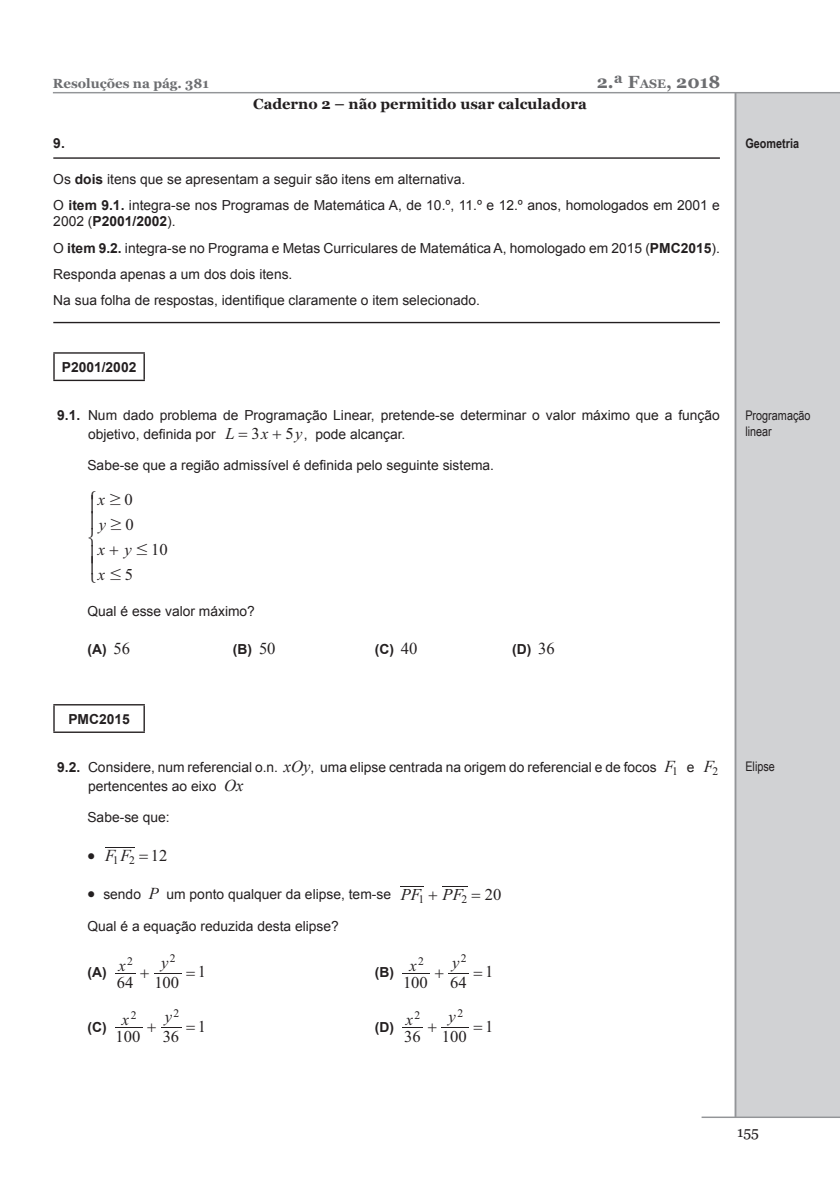
<style>
.page{position:relative;width:840px;height:1191px;background:#fff}
.page>*{position:absolute;margin:0;border:0;box-sizing:border-box;transform-origin:0 0}
.t1{font:700 17.6px "Georgia";color:#6c6d70}
.t2{font:italic 16.6px/24.8px "Times New Roman";color:#231f20}
.t3{font:16.6px "Times New Roman";color:#231f20}
.t4{font:16.6px/16px "MM Variable";color:#231f20}
.t5{font:700 14.6px "Georgia";color:#231f20}
.t6{font:14.6px "Georgia";color:#231f20}
.t7{font:13.8px/26.2px "Arial";color:#231f20}
.t8{font:700 13.8px "Arial";color:#231f20}
.t9{font:13.2px/15.8px "Arial Narrow";color:#231f20}
.t10{font:700 13.2px "Georgia";color:#6c6d70}
.t11{font:700 13.2px "Arial Narrow";color:#231f20}
.t12{font:11.6px "Times New Roman";color:#231f20}
.s1{font-size:12.4px}
.s2{font-weight:700}
.s3{font-family:"Times New Roman";font-style:italic;font-size:16.6px}
.s4{font-style:normal}
.s5{font-family:"Times New Roman";font-size:16.6px}
.s6{font-family:"MM Relation";font-style:normal}
.s7{font-family:"Times New Roman";font-weight:400;font-size:16.6px}
</style>
<div class="page">
<div style="left:734px;top:92px;width:105px;height:1025px;background:#d1d2d4"></div>
<hr style="left:734px;top:92px;width:2px;height:1025px;background:#939598">
<hr style="left:701px;top:1116px;width:138px;height:2px;background:#939598">
<hr style="left:53px;top:92px;width:786px;height:1px;background:#939598">
<hr style="left:53px;top:157px;width:666px;height:2px;background:#231f20">
<hr style="left:53px;top:322px;width:666px;height:1px;background:#231f20">
<hr style="left:53px;top:352px;width:92px;height:2px;background:#231f20">
<hr style="left:53px;top:354px;width:2px;height:26px;background:#231f20">
<hr style="left:143px;top:354px;width:2px;height:26px;background:#231f20">
<hr style="left:53px;top:380px;width:92px;height:1px;background:#231f20">
<hr style="left:53px;top:704px;width:92px;height:1px;background:#231f20">
<hr style="left:53px;top:705px;width:2px;height:26px;background:#231f20">
<hr style="left:143px;top:705px;width:2px;height:26px;background:#231f20">
<hr style="left:53px;top:731px;width:92px;height:2px;background:#231f20">
<hr style="left:105px;top:847px;width:30px;height:1px;background:#231f20">
<svg style="left:400px;top:886px;width:68px;height:1px"></svg>
<svg style="left:115px;top:973px;width:67px;height:1px"></svg>
<svg style="left:402px;top:973px;width:67px;height:1px"></svg>
<svg style="left:115px;top:1027px;width:67px;height:1px"></svg>
<svg style="left:402px;top:1027px;width:67px;height:1px"></svg>
<p class="t10" style="left:53px;top:73px;width:157px">Resoluções na pág. 381</p>
<p class="t1" style="left:596px;top:68px;width:125px">2.ª F<span class="s1">ASE</span>, 2018</p>
<p class="t5" style="left:253px;top:93px;width:335px">Caderno 2 – não permitido usar calculadora</p>
<p class="t8" style="left:53px;top:134px;width:13px">9.</p>
<p class="t7" style="left:53px;top:166px;width:667px">Os <span class="s2">dois</span> itens que se apresentam a seguir são itens em alternativa.<br>O <span class="s2">item 9.1.</span> integra-se nos Programas de Matemática A, de 10.º, 11.º e 12.º anos, homologados em 2001 e</p>
<p class="t7" style="left:53px;top:209px;width:667px">2002 (<span class="s2">P2001/2002</span>).<br>O <span class="s2">item 9.2.</span> integra-se no Programa e Metas Curriculares de Matemática A, homologado em 2015 (<span class="s2">PMC2015</span>).<br>Responda apenas a um dos dois itens.<br>Na sua folha de respostas, identifique claramente o item selecionado.</p>
<p class="t8" style="left:62px;top:358px;width:76px">P2001/2002</p>
<p class="t7" style="left:88px;top:405px;width:633px;line-height:19.4px;text-indent:-31px"><span class="s2">9.1.</span> Num dado problema de Programação Linear, pretende-se determinar o valor máximo que a função objetivo, definida por <span class="s3">L</span></p>
<p class="t2" style="left:251px;top:421px;width:19px">x<span class="s4">3</span></p>
<p class="t7" style="left:285px;top:421px;width:121px"><span class="s5">5</span><span class="s3">y</span>, pode alcançar.</p>
<p class="t7" style="left:87px;top:452px;width:408px">Sabe-se que a região admissível é definida pelo seguinte sistema.</p>
<p class="t2" style="left:98px;top:486px;width:71px">x <span class="s6">$</span><span class="s4">0<br></span>y <span class="s6">$</span><span class="s4">0<br></span>x y <span class="s6">#</span><span class="s4">10 </span>x <span class="s6">#</span><span class="s4">5</span></p>
<p class="t4" style="left:89px;top:483px;width:9px">Z</p>
<p class="t4" style="left:89px;top:530px;width:9px">[</p>
<p class="t4" style="left:89px;top:575px;width:9px">\</p>
<p class="t4" style="left:89px;top:497px;width:9px">] ]</p>
<p class="t4" style="left:89px;top:547px;width:9px">]</p>
<p class="t4" style="left:89px;top:558px;width:9px">]</p>
<p class="t7" style="left:87px;top:598px;width:169px">Qual é esse valor máximo?</p>
<p class="t8" style="left:87px;top:640px;width:44px">(A) <span class="s7">56</span></p>
<p class="t8" style="left:233px;top:640px;width:44px">(B) <span class="s7">50</span></p>
<p class="t8" style="left:374px;top:640px;width:44px">(C) <span class="s7">40</span></p>
<p class="t8" style="left:512px;top:640px;width:44px">(D) <span class="s7">36</span></p>
<p class="t8" style="left:68px;top:709px;width:63px">PMC2015</p>
<p class="t7" style="left:57px;top:754px;width:618px"><span class="s2">9.2.</span> Considere, num referencial o.n. <span class="s3">xOy</span>, uma elipse centrada na origem do referencial e de focos <span class="s3">F</span></p>
<p class="t2" style="left:703px;top:753px;width:12px">F</p>
<p class="t7" style="left:686px;top:754px;width:9px">e</p>
<p class="t12" style="left:671px;top:763px;width:7px">1</p>
<p class="t12" style="left:712px;top:763px;width:7px">2</p>
<p class="t7" style="left:88px;top:773px;width:157px">pertencentes ao eixo <span class="s3">Ox</span></p>
<p class="t7" style="left:87px;top:804px;width:84px">Sabe-se que:</p>
<p class="t2" style="left:87px;top:842px;width:81px">• FF<sub>1</sub> <sub>2</sub> <span class="s4">12</span></p>
<p class="t7" style="left:87px;top:881px;width:338px">• sendo <span class="s3">P</span> um ponto qualquer da elipse, tem-se <span class="s3">PF</span><sub>1</sub></p>
<p class="t12" style="left:461px;top:891px;width:7px">2</p>
<p class="t2" style="left:442px;top:881px;width:22px">PF</p>
<p class="t3" style="left:484px;top:882px;width:18px">20</p>
<p class="t7" style="left:87px;top:912px;width:253px">Qual é a equação reduzida desta elipse?</p>
<p class="t8" style="left:87px;top:963px;width:40px">(A) <sup>x</sup></p>
<p class="t2" style="left:161px;top:949px;width:9px">y</p>
<p class="t3" style="left:117px;top:971px;width:18px">64</p>
<p class="t3" style="left:154px;top:971px;width:26px">100</p>
<p class="t12" style="left:127px;top:953px;width:7px">2</p>
<p class="t12" style="left:170px;top:950px;width:7px">2</p>
<p class="t3" style="left:197px;top:960px;width:10px">1</p>
<p class="t12" style="left:418px;top:953px;width:7px">2</p>
<p class="t12" style="left:460px;top:950px;width:7px">2</p>
<p class="t8" style="left:374px;top:963px;width:43px">(B) <sup>x</sup></p>
<p class="t2" style="left:452px;top:949px;width:9px">y</p>
<p class="t3" style="left:403px;top:971px;width:26px">100</p>
<p class="t3" style="left:450px;top:971px;width:18px">64</p>
<p class="t3" style="left:485px;top:960px;width:10px">1</p>
<p class="t12" style="left:131px;top:1007px;width:7px">2</p>
<p class="t12" style="left:173px;top:1005px;width:7px">2</p>
<p class="t8" style="left:87px;top:1018px;width:43px">(C) <sup>x</sup></p>
<p class="t2" style="left:165px;top:1004px;width:9px">y</p>
<p class="t3" style="left:115px;top:1025px;width:26px">100</p>
<p class="t3" style="left:162px;top:1025px;width:18px">36</p>
<p class="t3" style="left:198px;top:1015px;width:10px">1</p>
<p class="t12" style="left:414px;top:1007px;width:7px">2</p>
<p class="t12" style="left:457px;top:1005px;width:7px">2</p>
<p class="t8" style="left:374px;top:1018px;width:40px">(D) <sup>x</sup></p>
<p class="t2" style="left:448px;top:1004px;width:9px">y</p>
<p class="t3" style="left:404px;top:1025px;width:18px">36</p>
<p class="t3" style="left:441px;top:1025px;width:26px">100</p>
<p class="t3" style="left:485px;top:1015px;width:10px">1</p>
<p class="t11" style="left:745px;top:133px;width:55px">Geometria</p>
<p class="t9" style="left:745px;top:407px;width:67px">Programação linear</p>
<p class="t9" style="left:745px;top:758px;width:31px">Elipse</p>
<p class="t6" style="left:736px;top:1121px;width:23px">155</p>
</div>
